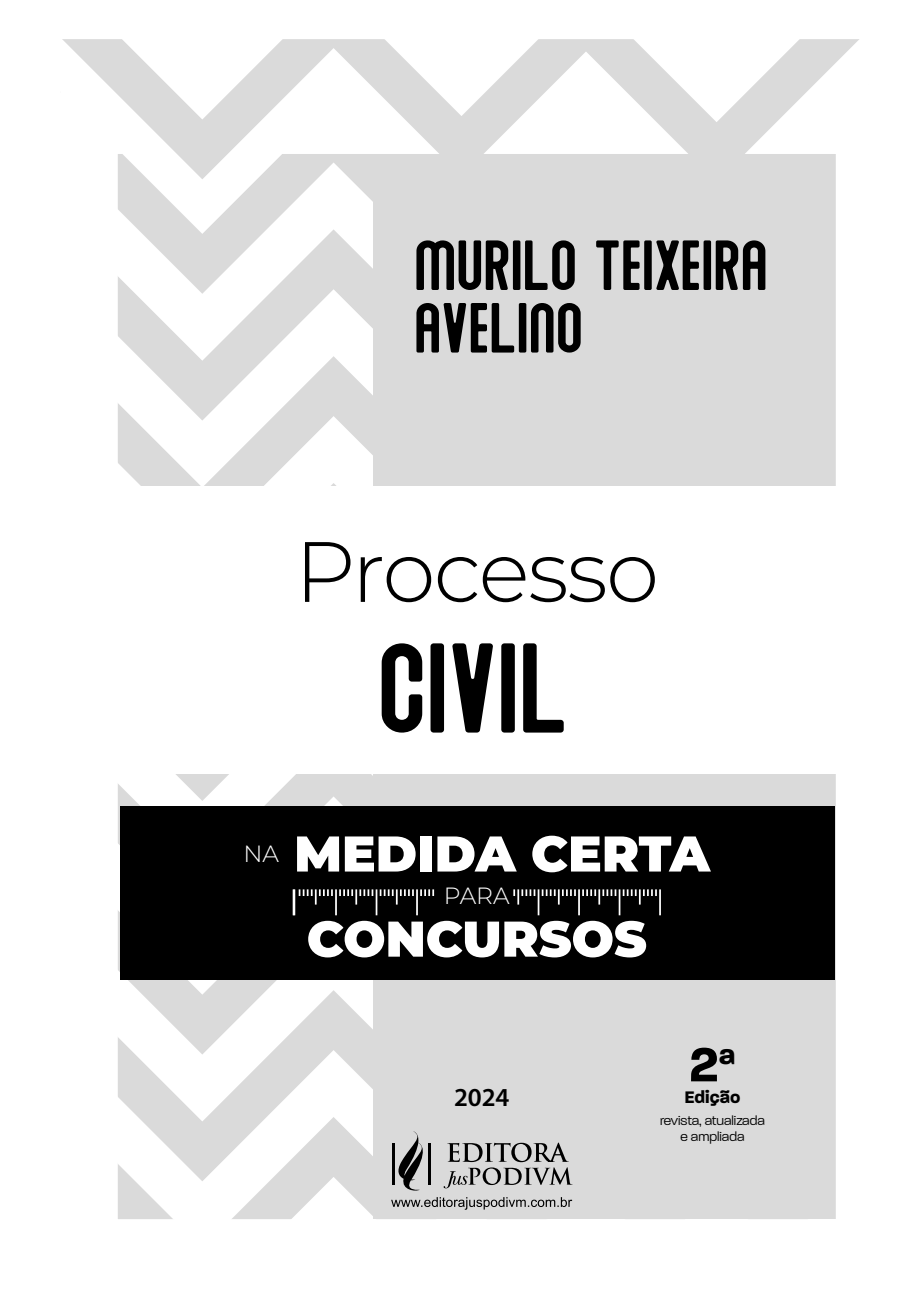
<style>
.page{position:relative;width:907px;height:1304px;background:#fff}
.page>*{position:absolute;margin:0;border:0;box-sizing:border-box;transform-origin:0 0}
.t1{font:107.6px "Claron";color:#000;scale:1.06 1}
.t2{font:300 85.4px "Montserrat";letter-spacing:-.02em;color:#000}
.t3{font:59.8px/62.6px "Claron";color:#000;scale:1.06 1}
.t4{font:700 52px "Paralucent";color:#000}
.t5{font:900 50px "Montserrat";color:#fff}
.texto{font:600 26px "Myriad Pro";color:#000}
.t6{font:300 23.4px "Montserrat";color:#fff}
.t7{font:700 18px "Paralucent";color:#000}
.t8{font:300 13.6px/16.4px "Paralucent";color:#000;text-align:center}
</style>
<div class="page">
<svg style="left:119px;top:196px;width:254px;height:127px"></svg>
<svg style="left:119px;top:323px;width:254px;height:127px"></svg>
<svg style="left:119px;top:450px;width:254px;height:36px"></svg>
<svg style="left:119px;top:774px;width:254px;height:56px"></svg>
<svg style="left:119px;top:957px;width:254px;height:127px"></svg>
<svg style="left:119px;top:1084px;width:254px;height:134px"></svg>
<div style="left:373px;top:151px;width:464px;height:1067px;background:#dadada"></div>
<div style="left:114px;top:486px;width:723px;height:287px;background:#fff"></div>
<div style="left:120px;top:806px;width:715px;height:173px;background:#000"></div>
<svg style="left:420px;top:889px;width:14px;height:7px"></svg>
<svg style="left:293px;top:889px;width:40px;height:26px"></svg>
<hr style="left:335px;top:889px;width:2px;height:26px;background:#fff">
<hr style="left:578px;top:889px;width:2px;height:26px;background:#fff">
<svg style="left:339px;top:889px;width:75px;height:26px"></svg>
<svg style="left:582px;top:889px;width:75px;height:26px"></svg>
<hr style="left:416px;top:889px;width:2px;height:26px;background:#fff">
<svg style="left:513px;top:889px;width:63px;height:26px"></svg>
<hr style="left:659px;top:889px;width:2px;height:26px;background:#fff">
<svg style="left:62px;top:39px;width:797px;height:143px"></svg>
<svg style="left:391px;top:1131px;width:182px;height:79px"></svg>
<p class="t3" style="left:416px;top:233px;width:335px">MURILO TEIXEIRA<br>AVELINO</p>
<p class="t2" style="left:295px;top:514px;width:366px">Processo</p>
<p class="t1" style="left:382px;top:620px;width:181px">CIVIL</p>
<p class="t5" style="left:244px;top:816px;width:468px"><sup>NA</sup> MEDIDA CERTA</p>
<p class="t6" style="left:444px;top:880px;width:67px">PARA</p>
<p class="t5" style="left:307px;top:901px;width:342px">CONCURSOS</p>
<p class="texto" style="left:454px;top:1080px;width:57px">2024</p>
<p class="t4" style="left:689px;top:1033px;width:48px">2<sup>ª</sup></p>
<p class="t7" style="left:685px;top:1086px;width:57px">Edição</p>
<p class="t8" style="left:660px;top:1112px;width:106px">revista, atualizada e ampliada</p>
</div>
